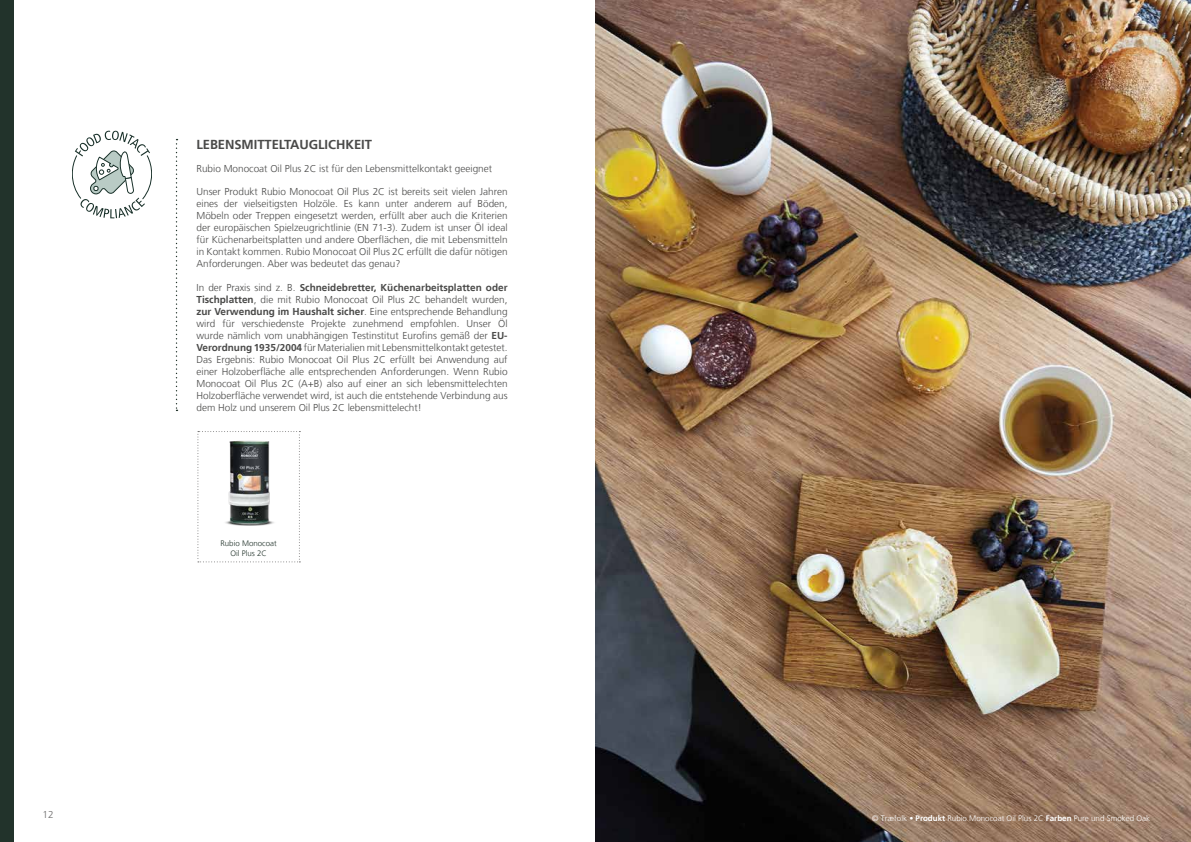
<style>
.page{position:relative;width:1191px;height:842px;background:#fff}
.page>*{position:absolute;margin:0;border:0;box-sizing:border-box;transform-origin:0 0}
.t1{font:700 13px "Frutiger LT";letter-spacing:-.005em;color:#4a4a49}
.t2{font:300 10px/12px "Frutiger LT";color:#4a4a49;text-align:justify}
.t3{font:300 10px "Frutiger LT";color:#706f6f}
.t4{font:300 8px "Frutiger LT";color:#fff}
.t5{font:300 7.9px/9.5px "Frutiger LT";color:#22332b;text-align:center}
.s1{font-weight:700}
</style>
<div class="page">
<div style="left:0;top:0;width:14px;height:842px;background:#22332b"></div>
<img style="left:595px;top:0;width:596px;height:842px">
<svg style="left:72px;top:131px;width:80px;height:87px"></svg>
<svg style="left:197px;top:431px;width:103px;height:131px"></svg>
<svg style="left:176px;top:139px;width:1px;height:272px"></svg>
<p class="t3" style="left:43px;top:809px;width:13px">12</p>
<h1 class="t1" style="left:196px;top:136px;width:177px">LEBENSMITTELTAUGLICHKEIT</h1>
<p class="t2" style="left:196px;top:163px;width:297px">Rubio Monocoat Oil Plus 2C ist für den Lebensmittelkontakt geeignet</p>
<p class="t2" style="left:196px;top:186px;width:313px">Unser Produkt Rubio Monocoat Oil Plus 2C ist bereits seit vielen Jahren eines der vielseitigsten Holzöle. Es kann unter anderem auf Böden, Möbeln oder Treppen eingesetzt werden, erfüllt aber auch die Kriterien der europäischen Spielzeugrichtlinie (EN 71-3). Zudem ist unser Öl ideal für Küchenarbeitsplatten und andere Oberflächen, die mit Lebensmitteln in Kontakt kommen. Rubio Monocoat Oil Plus 2C erfüllt die dafür nötigen Anforderungen. Aber was bedeutet das genau?</p>
<p class="t2" style="left:196px;top:281px;width:313px">In der Praxis sind z. B. <span class="s1">Schneidebretter, Küchenarbeitsplatten oder Tischplatten</span>, die mit Rubio Monocoat Oil Plus 2C behandelt wurden, <span class="s1">zur Verwendung im Haushalt sicher</span>. Eine entsprechende Behandlung wird für verschiedenste Projekte zunehmend empfohlen. Unser Öl wurde nämlich vom unabhängigen Testinstitut Eurofins gemäß der <span class="s1">EU-Verordnung 1935/2004</span> für Materialien mit Lebensmittelkontakt getestet.<br>Das Ergebnis: Rubio Monocoat Oil Plus 2C erfüllt bei Anwendung auf einer Holzoberfläche alle entsprechenden Anforderungen. Wenn Rubio Monocoat Oil Plus 2C (A+B) also auf einer an sich lebensmittelechten Holzoberfläche verwendet wird, ist auch die entstehende Verbindung aus dem Holz und unserem Oil Plus 2C lebensmittelecht!</p>
<p class="t5" style="left:220px;top:539px;width:58px">Rubio Monocoat<br>Oil Plus 2C</p>
<p class="t4" style="left:872px;top:813px;width:279px">© Træfolk <span class="s1">• Produkt</span> Rubio Monocoat Oil Plus 2C <span class="s1">Farben</span> Pure und Smoked Oak</p>
</div>
